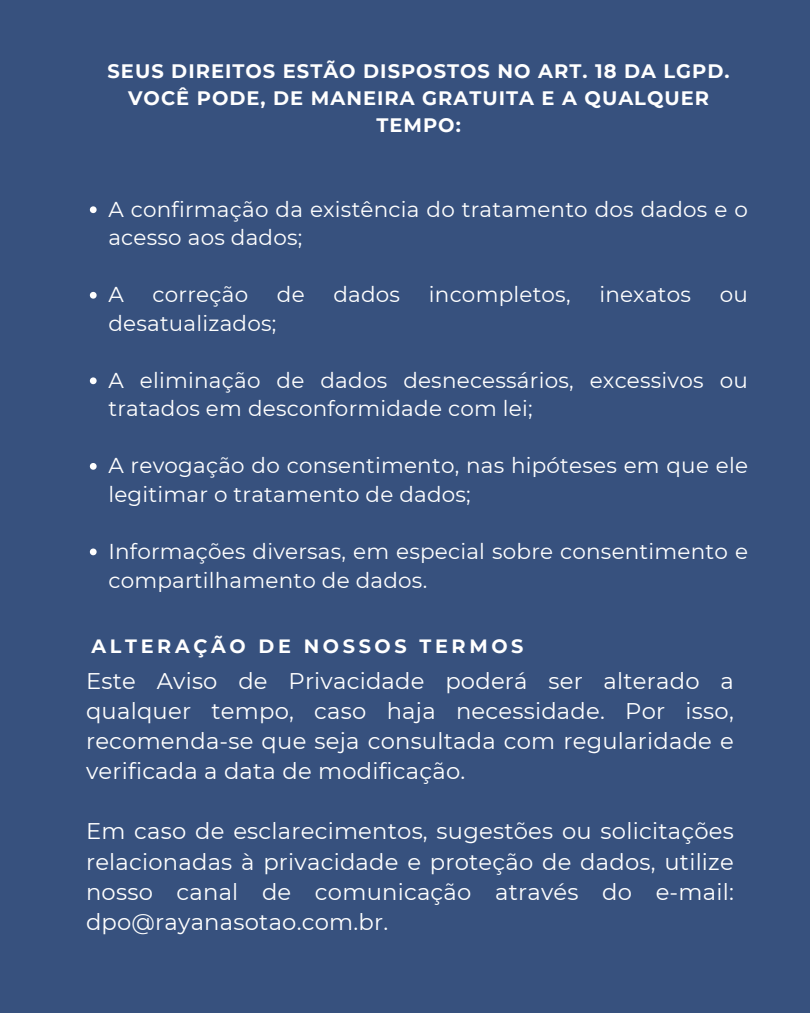
<style>
.page{position:relative;width:810px;height:1013px;background:#fff}
.page>*{position:absolute;margin:0;border:0;box-sizing:border-box;transform-origin:0 0}
.t1{font:22.7px/30px "Montserrat";letter-spacing:.01em;color:#fff;text-align:justify}
.t2{font:21.5px/28.5px "Montserrat";letter-spacing:.01em;color:#fff}
.t3{font:700 19.4px/27px "Montserrat";letter-spacing:.05em;color:#fff;text-align:center}
.t4{font:700 19.2px "Montserrat";letter-spacing:.19em;color:#fff}
</style>
<div class="page">
<div style="left:0;top:0;width:810px;height:1012px;background:#37517e"></div>
<svg style="left:90px;top:206px;width:7px;height:7px"></svg>
<svg style="left:90px;top:292px;width:7px;height:6px"></svg>
<svg style="left:90px;top:377px;width:7px;height:7px"></svg>
<svg style="left:90px;top:463px;width:7px;height:6px"></svg>
<svg style="left:90px;top:548px;width:7px;height:7px"></svg>
<p class="t3" style="left:108px;top:57px;width:624px">SEUS DIREITOS ESTÃO DISPOSTOS NO ART. 18 DA LGPD.<br>VOCÊ PODE, DE MANEIRA GRATUITA E A QUALQUER<br>TEMPO:</p>
<p class="t2" style="left:108px;top:195px;width:641px">A confirmação da existência do tratamento dos dados e o acesso aos dados;</p>
<p class="t2" style="left:108px;top:280px;width:17px">A</p>
<p class="t2" style="left:153px;top:280px;width:97px">correção</p>
<p class="t2" style="left:277px;top:280px;width:29px">de</p>
<p class="t2" style="left:333px;top:280px;width:68px">dados</p>
<p class="t2" style="left:429px;top:280px;width:143px">incompletos,</p>
<p class="t2" style="left:599px;top:280px;width:93px">inexatos</p>
<p class="t2" style="left:720px;top:280px;width:30px">ou</p>
<p class="t2" style="left:108px;top:309px;width:169px">desatualizados;</p>
<p class="t2" style="left:108px;top:366px;width:641px">A eliminação de dados desnecessários, excessivos ou tratados em desconformidade com lei;</p>
<p class="t2" style="left:108px;top:451px;width:641px">A revogação do consentimento, nas hipóteses em que ele legitimar o tratamento de dados;</p>
<p class="t2" style="left:108px;top:537px;width:641px">Informações diversas, em especial sobre consentimento e compartilhamento de dados.</p>
<p class="t4" style="left:91px;top:634px;width:434px">ALTERAÇÃO DE NOSSOS TERMOS</p>
<p class="t1" style="left:86px;top:666px;width:649px">Este Aviso de Privacidade poderá ser alterado a qualquer tempo, caso haja necessidade. Por isso, recomenda-se que seja consultada com regularidade e verificada a data de modificação.</p>
<p class="t1" style="left:86px;top:816px;width:649px">Em caso de esclarecimentos, sugestões ou solicitações relacionadas à privacidade e proteção de dados, utilize nosso canal de comunicação através do e-mail: dpo@rayanasotao.com.br.</p>
</div>
